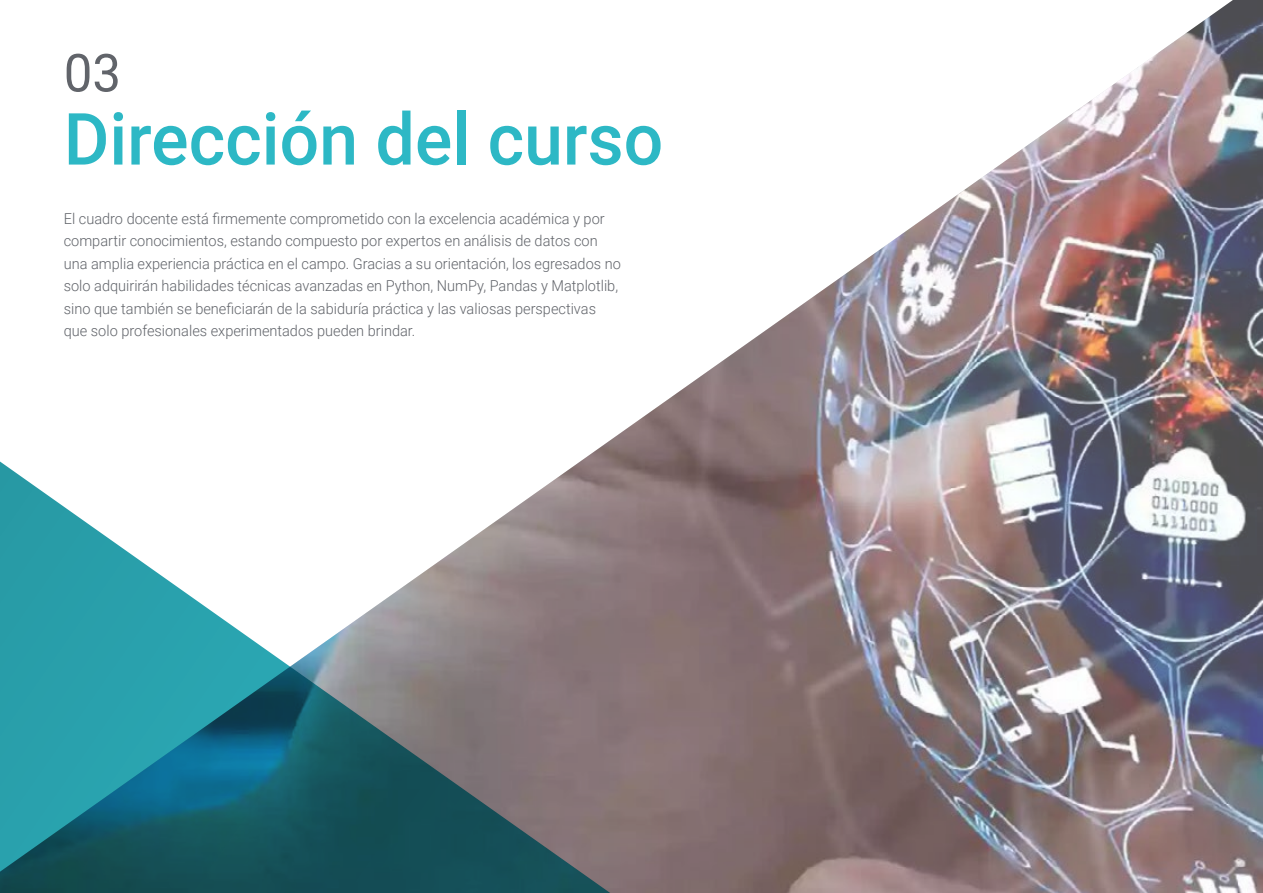
<style>
.page{position:relative;width:1263px;height:893px;background:#fff}
.page>*{position:absolute;margin:0;border:0;box-sizing:border-box;transform-origin:0 0}
.t1{font:500 72px "Roboto";color:#2db8c5}
.t2{font:52.5px "Roboto";color:#61646a}
.t3{font:300 15px/22.5px "Roboto";color:#61646a}
</style>
<div class="page">
<img style="left:602px;top:0;width:661px;height:893px">
<svg style="left:0;top:446px;width:640px;height:447px"></svg>
<h2 class="t2" style="left:64px;top:36px;width:59px">03</h2>
<h1 class="t1" style="left:64px;top:89px;width:601px">Dirección del curso</h1>
<p class="t3" style="left:64px;top:207px;width:558px">El cuadro docente está firmemente comprometido con la excelencia académica y por compartir conocimientos, estando compuesto por expertos en análisis de datos con una amplia experiencia práctica en el campo. Gracias a su orientación, los egresados no solo adquirirán habilidades técnicas avanzadas en Python, NumPy, Pandas y Matplotlib, sino que también se beneficiarán de la sabiduría práctica y las valiosas perspectivas que solo profesionales experimentados pueden brindar.</p>
</div>
